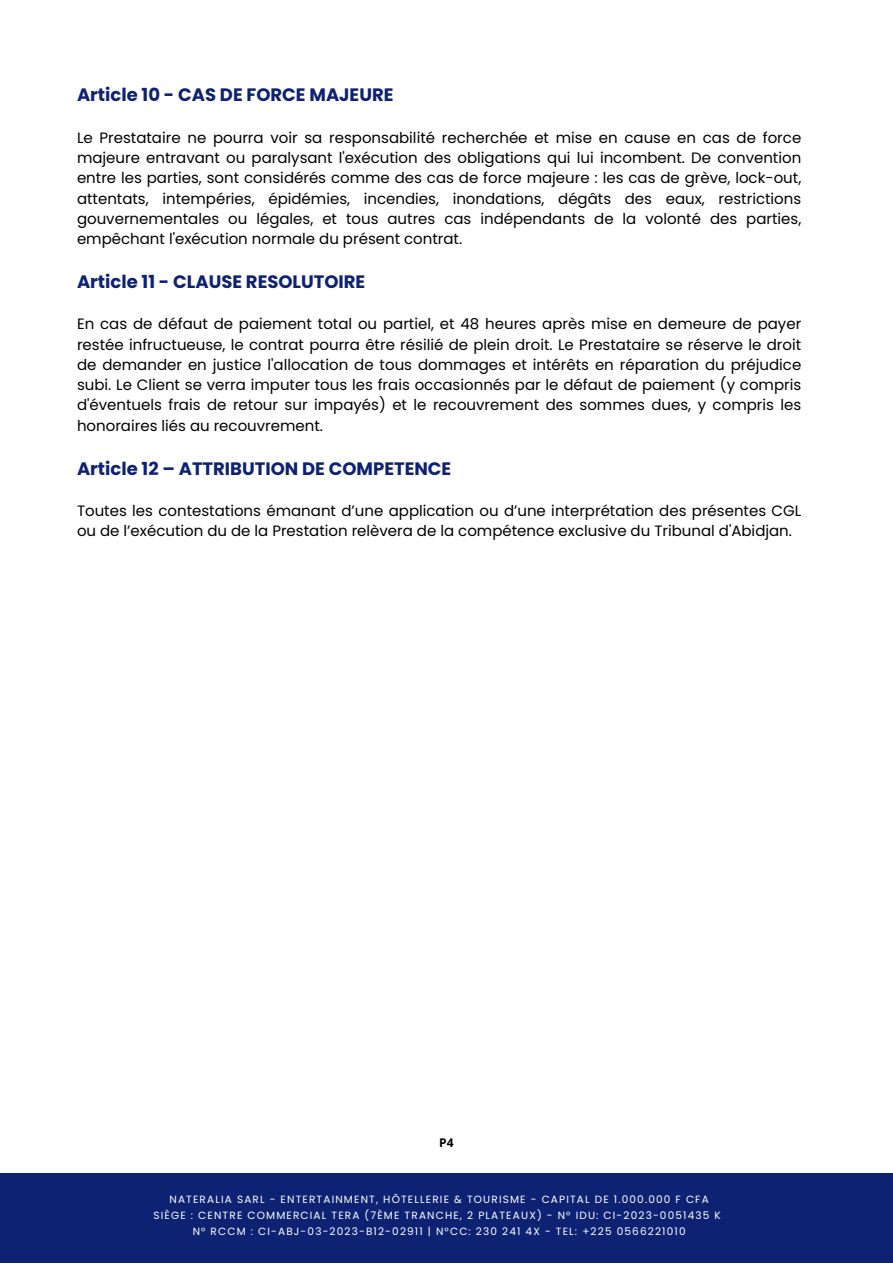
<style>
.page{position:relative;width:893px;height:1264px;background:#fff}
.page>*{position:absolute;margin:0;border:0;box-sizing:border-box;transform-origin:0 0}
.t1{font:700 18px "Poppins";color:#0d2273}
.t2{font:15px/20.2px "Poppins";color:#000;text-align:justify}
.t3{font:700 12px "Open Sans";color:#000}
.t4{font:10.5px "Poppins";letter-spacing:.11em;color:#fff}
</style>
<div class="page">
<div style="left:0;top:1173px;width:892px;height:89px;background:#0d2273"></div>
<p class="t1" style="left:77px;top:82px;width:318px">Article 10 - CAS DE FORCE MAJEURE</p>
<p class="t2" style="left:77px;top:127px;width:725px">Le Prestataire ne pourra voir sa responsabilité recherchée et mise en cause en cas de force majeure entravant ou paralysant l'exécution des obligations qui lui incombent. De convention entre les parties, sont considérés comme des cas de force majeure : les cas de grève, lock-out, attentats, intempéries, épidémies, incendies, inondations, dégâts des eaux, restrictions gouvernementales ou légales, et tous autres cas indépendants de la volonté des parties, empêchant l'exécution normale du présent contrat.</p>
<p class="t1" style="left:77px;top:269px;width:290px">Article 11 - CLAUSE RESOLUTOIRE</p>
<p class="t2" style="left:77px;top:314px;width:725px">En cas de défaut de paiement total ou partiel, et 48 heures après mise en demeure de payer restée infructueuse, le contrat pourra être résilié de plein droit. Le Prestataire se réserve le droit de demander en justice l'allocation de tous dommages et intérêts en réparation du préjudice subi. Le Client se verra imputer tous les frais occasionnés par le défaut de paiement (y compris d'éventuels frais de retour sur impayés) et le recouvrement des sommes dues, y compris les honoraires liés au recouvrement.</p>
<p class="t1" style="left:77px;top:455px;width:376px">Article 12 – ATTRIBUTION DE COMPETENCE</p>
<p class="t2" style="left:77px;top:501px;width:725px">Toutes les contestations émanant d’une application ou d’une interprétation des présentes CGL ou de l’exécution du de la Prestation relèvera de la compétence exclusive du Tribunal d'Abidjan.</p>
<p class="t3" style="left:439px;top:1133px;width:16px">P4</p>
<p class="t4" style="left:169px;top:1192px;width:540px">NATERALIA SARL - ENTERTAINMENT, HÔTELLERIE &amp; TOURISME - CAPITAL DE 1.000.000 F CFA</p>
<p class="t4" style="left:153px;top:1207px;width:568px">SIÈGE : CENTRE COMMERCIAL TERA (7ÈME TRANCHE, 2 PLATEAUX) - N° IDU: CI-2023-0051435 K</p>
<p class="t4" style="left:193px;top:1223px;width:494px">N° RCCM : CI-ABJ-03-2023-B12-02911 | N°CC: 230 241 4X - TEL: +225 0566221010</p>
</div>
